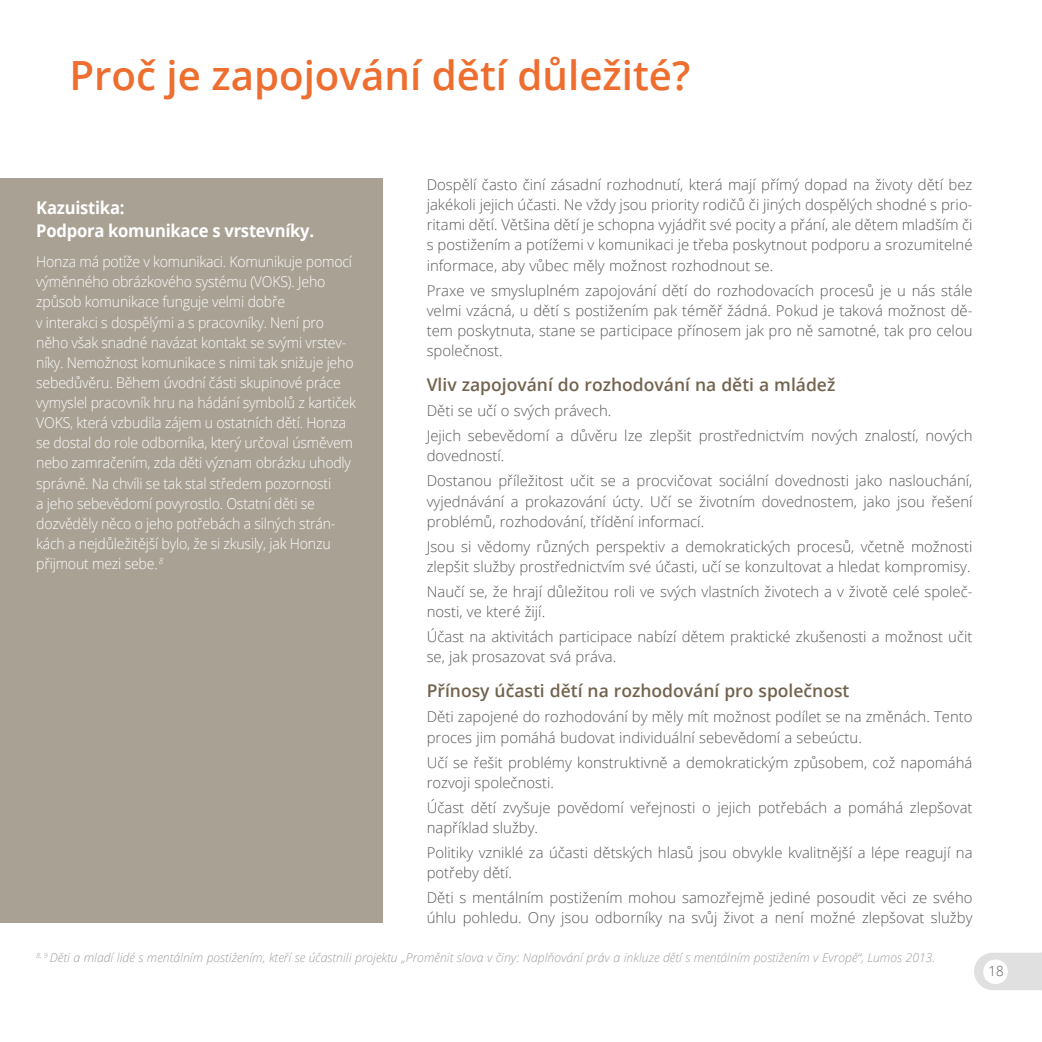
<style>
.page{position:relative;width:1042px;height:1042px;background:#fff}
.page>*{position:absolute;margin:0;border:0;box-sizing:border-box;transform-origin:0 0}
.t1{font:600 40.25px "Open Sans";color:#ed6e2e}
.t2{font:600 17.5px "Open Sans";color:#71634e}
.t3{font:700 17.5px/22.8px "Open Sans";letter-spacing:-.015em;color:#fff;scale:.95 1}
.t4{font:300 14.88px/20.1px "Open Sans";color:#575756}
.t5{font:300 14.88px/20.1px "Open Sans";letter-spacing:-.015em;color:#fff;scale:.95 1}
.t6{font:300 14px "Open Sans";color:#575756;scale:.95 1}
.t7{font:italic 300 12.25px "Open Sans";color:#9d9d9c}
.s1{font-weight:400;font-size:21px;color:#fff}
</style>
<div class="page">
<svg style="left:974px;top:952px;width:68px;height:38px;background:#e2e2e2"></svg>
<div style="left:983px;top:959px;width:25px;height:25px;background:#fff;border-radius:50%"></div>
<div style="left:0;top:179px;width:382px;height:744px;background:#a9a194"></div>
<h1 class="t1" style="left:69px;top:48px;width:622px">Proč je zapojování dětí důležité?</h1>
<p class="t3" style="left:36px;top:196px;width:294px">Kazuistika:<br>Podpora komunikace s vrstevníky.</p>
<p class="t5" style="left:36px;top:251px;width:338px">Honza má potíže v komunikaci. Komunikuje pomocí výměnného obrázkového systému (VOKS). Jeho způsob komunikace funguje velmi dobře<br>v interakci s dospělými a s pracovníky. Není pro něho však snadné navázat kontakt se svými vrstev&shy;níky. Nemožnost komunikace s nimi tak snižuje jeho sebedůvěru. Během úvodní části skupinové práce vymyslel pracovník hru na hádání symbolů z kartiček VOKS, která vzbudila zájem u ostatních dětí. Honza se dostal do role odborníka, který určoval úsměvem nebo zamračením, zda děti význam obrázku uhodly správně. Na chvíli se tak stal středem pozornosti<br>a jeho sebevědomí povyrostlo. Ostatní děti se dozvěděly něco o jeho potřebách a silných strán&shy;kách a nejdůležitější bylo, že si zkusily, jak Honzu přijmout mezi sebe.<sup>8</sup></p>
<p class="t4" style="left:427px;top:174px;width:547px;text-align:justify">Dospělí často činí zásadní rozhodnutí, která mají přímý dopad na životy dětí bez jakékoli jejich účasti. Ne vždy jsou priority rodičů či jiných dospělých shodné s prio&shy;ritami dětí. Většina dětí je schopna vyjádřit své pocity a přání, ale dětem mladším či s postižením a potížemi v komunikaci je třeba poskytnout podporu a srozumitelné informace, aby vůbec měly možnost rozhodnout se.</p>
<p class="t4" style="left:427px;top:280px;width:547px;text-align:justify">Praxe ve smysluplném zapojování dětí do rozhodovacích procesů je u nás stále velmi vzácná, u dětí s postižením pak téměř žádná. Pokud je taková možnost dě&shy;tem poskytnuta, stane se participace přínosem jak pro ně samotné, tak pro celou společnost.</p>
<p class="t2" style="left:427px;top:373px;width:410px">Vliv zapojování do rozhodování na děti a mládež</p>
<p class="t4" style="left:427px;top:398px;width:547px;line-height:25px">Děti se učí o svých právech.<br>Jejich sebevědomí a důvěru lze zlepšit prostřednictvím nových znalostí, nových</p>
<p class="t4" style="left:427px;top:443px;width:547px;line-height:25px">dovedností.<br>Dostanou příležitost učit se a procvičovat sociální dovednosti jako naslouchání,</p>
<p class="t4" style="left:427px;top:491px;width:547px">vyjednávání a prokazování úcty. Učí se životním dovednostem, jako jsou řešení problémů, rozhodování, třídění informací.</p>
<p class="t4" style="left:427px;top:536px;width:547px">Jsou si vědomy různých perspektiv a demokratických procesů, včetně možnosti zlepšit služby prostřednictvím své účasti, učí se konzultovat a hledat kompromisy.</p>
<p class="t4" style="left:427px;top:581px;width:547px">Naučí se, že hrají důležitou roli ve svých vlastních životech a v životě celé společ&shy;nosti, ve které žijí.</p>
<p class="t4" style="left:427px;top:626px;width:547px">Účast na aktivitách participace nabízí dětem praktické zkušenosti a možnost učit se, jak prosazovat svá práva.</p>
<p class="t2" style="left:427px;top:679px;width:424px">Přínosy účasti dětí na rozhodování pro společnost</p>
<p class="t4" style="left:427px;top:706px;width:547px">Děti zapojené do rozhodování by měly mít možnost podílet se na změnách. Tento proces jim pomáhá budovat individuální sebevědomí a sebeúctu.</p>
<p class="t4" style="left:427px;top:752px;width:547px">Učí se řešit problémy konstruktivně a demokratickým způsobem, což napomáhá rozvoji společnosti.</p>
<p class="t4" style="left:427px;top:797px;width:547px">Účast dětí zvyšuje povědomí veřejnosti o jejich potřebách a pomáhá zlepšovat například služby.</p>
<p class="t4" style="left:427px;top:842px;width:547px">Politiky vzniklé za účasti dětských hlasů jsou obvykle kvalitnější a lépe reagují na potřeby dětí.</p>
<p class="t4" style="left:427px;top:887px;width:547px">Děti s mentálním postižením mohou samozřejmě jediné posoudit věci ze svého úhlu pohledu. Ony jsou odborníky na svůj život a není možné zlepšovat služby</p>
<p class="t7" style="left:36px;top:949px;width:901px"><sup>8,</sup> <sup>9</sup> Děti a mladí lidé s mentálním postižením, kteří se účastnili projektu „Proměnit slova v činy: Naplňování práv a inkluze dětí s mentálním postižením v Evropě“, Lumos 2013.</p>
<p class="t6" style="left:984px;top:962px;width:22px"><span class="s1">3</span>1 8</p>
</div>
